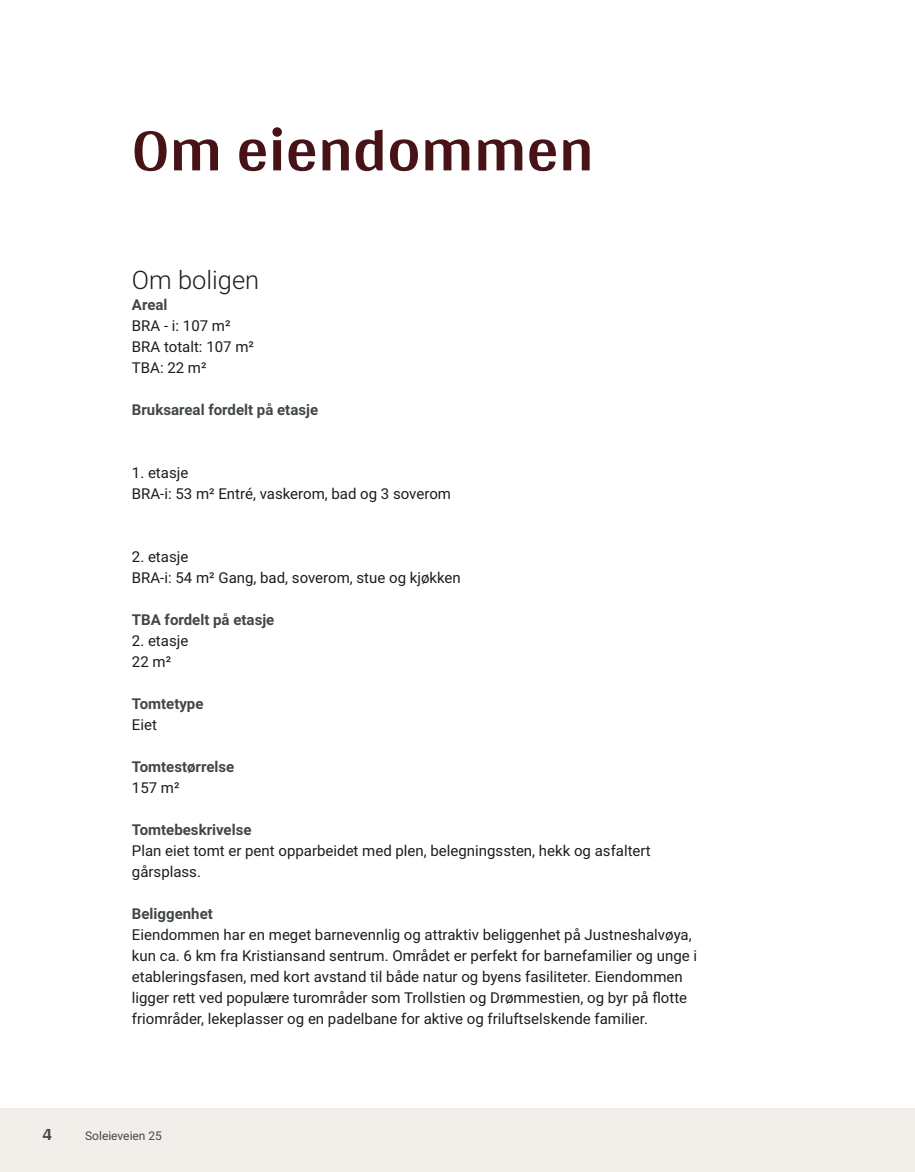
<style>
.page{position:relative;width:915px;height:1172px;background:#fff}
.page>*{position:absolute;margin:0;border:0;box-sizing:border-box;transform-origin:0 0}
.t1{font:700 63px "Arya";color:#481317}
.t2{font:300 25.5px "Roboto Vitec";color:#1d1d1b}
.t3{font:700 18px "Arya";color:#414749}
.t4{font:15px/21px "Roboto Vitec";color:#1d1d1b}
.t5{font:700 15px "Roboto Vitec";color:#414749}
.t6{font:12px "Roboto Vitec";color:#414749}
</style>
<div class="page">
<div style="left:0;top:1108px;width:914px;height:64px;background:#f2eeea"></div>
<h1 class="t1" style="left:132px;top:112px;width:463px">Om eiendommen</h1>
<h2 class="t2" style="left:132px;top:262px;width:129px">Om boligen</h2>
<p class="t5" style="left:132px;top:294px;width:37px">Areal</p>
<p class="t4" style="left:132px;top:314px;width:123px">BRA ‑ i: 107 m²<br>BRA totalt: 107 m²<br>TBA: 22 m²</p>
<p class="t5" style="left:132px;top:399px;width:188px">Bruksareal fordelt på etasje</p>
<p class="t4" style="left:132px;top:461px;width:320px">1. etasje<br>BRA‑i: 53 m² Entré, vaskerom, bad og 3 soverom</p>
<p class="t4" style="left:132px;top:545px;width:330px">2. etasje<br>BRA‑i: 54 m² Gang, bad, soverom, stue og kjøkken</p>
<p class="t5" style="left:132px;top:609px;width:144px">TBA fordelt på etasje</p>
<p class="t4" style="left:132px;top:629px;width:58px">2. etasje<br>22 m²</p>
<p class="t5" style="left:132px;top:693px;width:73px">Tomtetype</p>
<p class="t4" style="left:132px;top:713px;width:27px">Eiet</p>
<p class="t5" style="left:132px;top:756px;width:104px">Tomtestørrelse</p>
<p class="t4" style="left:132px;top:776px;width:49px">157 m²</p>
<p class="t5" style="left:132px;top:819px;width:121px">Tomtebeskrivelse</p>
<p class="t4" style="left:132px;top:839px;width:520px">Plan eiet tomt er pent opparbeidet med plen, belegningssten, hekk og asfaltert gårsplass.</p>
<p class="t5" style="left:132px;top:903px;width:82px">Beliggenhet</p>
<p class="t4" style="left:132px;top:923px;width:566px">Eiendommen har en meget barnevennlig og attraktiv beliggenhet på Justneshalvøya, kun ca. 6 km fra Kristiansand sentrum. Området er perfekt for barnefamilier og unge i etableringsfasen, med kort avstand til både natur og byens fasiliteter. Eiendommen ligger rett ved populære turområder som Trollstien og Drømmestien, og byr på flotte friområder, lekeplasser og en padelbane for aktive og friluftselskende familier.</p>
<p class="t3" style="left:43px;top:1123px;width:11px">4</p>
<p class="t6" style="left:85px;top:1127px;width:78px">Soleieveien 25</p>
</div>
